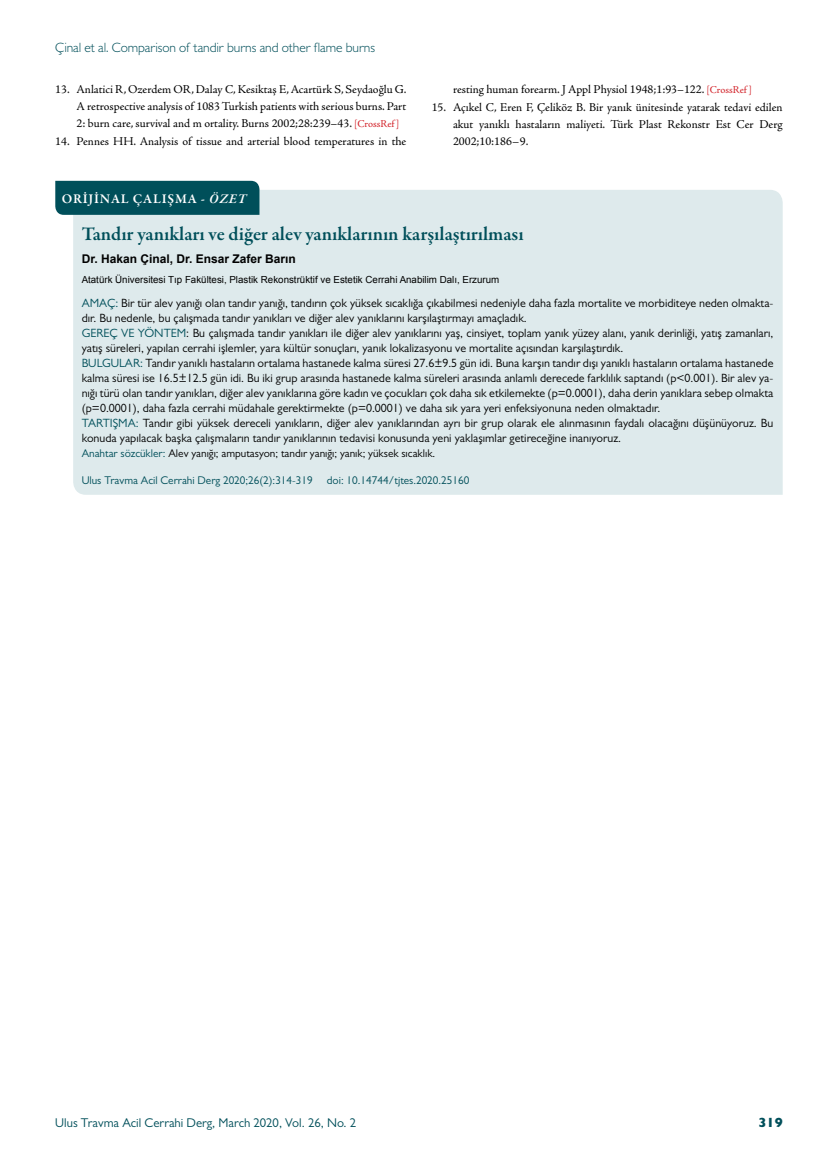
<style>
.page{position:relative;width:838px;height:1170px;background:#fff}
.page>*{position:absolute;margin:0;border:0;box-sizing:border-box;transform-origin:0 0}
.t1{font:600 19.5px "Garamond Premr Pro";color:#004f5a}
.t2{font:300 13.5px "Gill Sans MT Pro";letter-spacing:-.005em;color:#004f5a}
.t3{font:600 13.5px "Garamond Premr Pro";letter-spacing:.055em;color:#fff}
.t4{font:800 13.5px "Gill Sans MT Pro";color:#004f5a}
.t5{font:12.75px "Gill Sans MT Pro";color:#004f5a}
.t6{font:12px/15px "Gill Sans MT Pro";color:#000}
.t7{font:12px/16.8px "Adobe Jenson Pro";color:#000;text-align:justify}
.t8{font:700 12px "Arial";color:#000}
.t9{font:11.25px "Gill Sans MT Pro";color:#000}
.t10{font:11.25px "Gill Sans MT Pro";color:#004f5a}
.t11{font:9.75px "Arial";color:#000}
.s1{font-size:10.5px;color:#d2232a}
.s2{font-style:italic}
.s3{color:#004f5a}
</style>
<div class="page">
<div style="left:73px;top:190px;width:709px;height:305px;background:#deeaec"></div>
<div style="left:55px;top:181px;width:204px;height:34px;background:#004f5a"></div>
<p class="t2" style="left:55px;top:39px;width:321px">Çinal et al. Comparison of tandir burns and other flame burns</p>
<p class="t7" style="left:77px;top:81px;width:331px;text-indent:-21px">13. Anlatici R, Ozerdem OR, Dalay C, Kesiktaş E, Acartürk S, Seydaoğlu G.<br>A retrospective analysis of 1083 Turkish patients with serious burns. Part 2: burn care, survival and m ortality. Burns 2002;28:239–43. <span class="s1">[CrossRef ]</span></p>
<p class="t7" style="left:55px;top:133px;width:352px">14. Pennes HH. Analysis of tissue and arterial blood temperatures in the</p>
<p class="t3" style="left:62px;top:190px;width:186px">ORİJİNAL ÇALIŞMA - <span class="s2">ÖZET</span></p>
<p class="t7" style="left:453px;top:81px;width:300px">resting human forearm. J Appl Physiol 1948;1:93–122. <span class="s1">[CrossRef ]</span></p>
<p class="t7" style="left:453px;top:99px;width:331px;text-indent:-21px">15. Açıkel C, Eren F, Çeliköz B. Bir yanık ünitesinde yatarak tedavi edilen akut yanıklı hastaların maliyeti. Türk Plast Rekonstr Est Cer Derg 2002;10:186−9.</p>
<h1 class="t1" style="left:82px;top:222px;width:443px">Tandır yanıkları ve diğer alev yanıklarının karşılaştırılması</h1>
<p class="t8" style="left:82px;top:250px;width:216px">Dr. Hakan Çinal, Dr. Ensar Zafer Barın</p>
<p class="t11" style="left:82px;top:273px;width:419px">Atatürk Üniversitesi Tıp Fakültesi, Plastik Rekonstrüktif ve Estetik Cerrahi Anabilim Dalı, Erzurum</p>
<p class="t6" style="left:82px;top:295px;width:693px"><span class="s3">AMAÇ:</span> Bir tür alev yanığı olan tandır yanığı, tandırın çok yüksek sıcaklığa çıkabilmesi nedeniyle daha fazla mortalite ve morbiditeye neden olmakta&shy;dır. Bu nedenle, bu çalışmada tandır yanıkları ve diğer alev yanıklarını karşılaştırmayı amaçladık.<br><span class="s3">GEREÇ VE YÖNTEM</span>: Bu çalışmada tandır yanıkları ile diğer alev yanıklarını yaş, cinsiyet, toplam yanık yüzey alanı, yanık derinliği, yatış zamanları, yatış süreleri, yapılan cerrahi işlemler, yara kültür sonuçları, yanık lokalizasyonu ve mortalite açısından karşılaştırdık.<br><span class="s3">BULGULAR:</span> Tandır yanıklı hastaların ortalama hastanede kalma süresi 27.6±9.5 gün idi. Buna karşın tandır dışı yanıklı hastaların ortalama hastanede kalma süresi ise 16.5±12.5 gün idi. Bu iki grup arasında hastanede kalma süreleri arasında anlamlı derecede farklılık saptandı (p&lt;0.001). Bir alev ya&shy;nığı türü olan tandır yanıkları, diğer alev yanıklarına göre kadın ve çocukları çok daha sık etkilemekte (p=0.0001), daha derin yanıklara sebep olmakta (p=0.0001), daha fazla cerrahi müdahale gerektirmekte (p=0.0001) ve daha sık yara yeri enfeksiyonuna neden olmaktadır.<br><span class="s3">TARTIŞMA:</span> Tandır gibi yüksek dereceli yanıkların, diğer alev yanıklarından ayrı bir grup olarak ele alınmasının faydalı olacağını düşünüyoruz. Bu konuda yapılacak başka çalışmaların tandır yanıklarının tedavisi konusunda yeni yaklaşımlar getireceğine inanıyoruz.</p>
<p class="t9" style="left:82px;top:446px;width:355px"><span class="s3">Anahtar sözcükler:</span> Alev yanığı; amputasyon; tandır yanığı; yanık; yüksek sıcaklık.</p>
<p class="t10" style="left:82px;top:473px;width:232px">Ulus Travma Acil Cerrahi Derg 2020;26(2):314-319</p>
<p class="t10" style="left:327px;top:473px;width:144px">doi: 10.14744/tjtes.2020.25160</p>
<p class="t5" style="left:55px;top:1115px;width:302px">Ulus Travma Acil Cerrahi Derg, March 2020, Vol. 26, No. 2</p>
<p class="t4" style="left:758px;top:1114px;width:26px">319</p>
</div>
